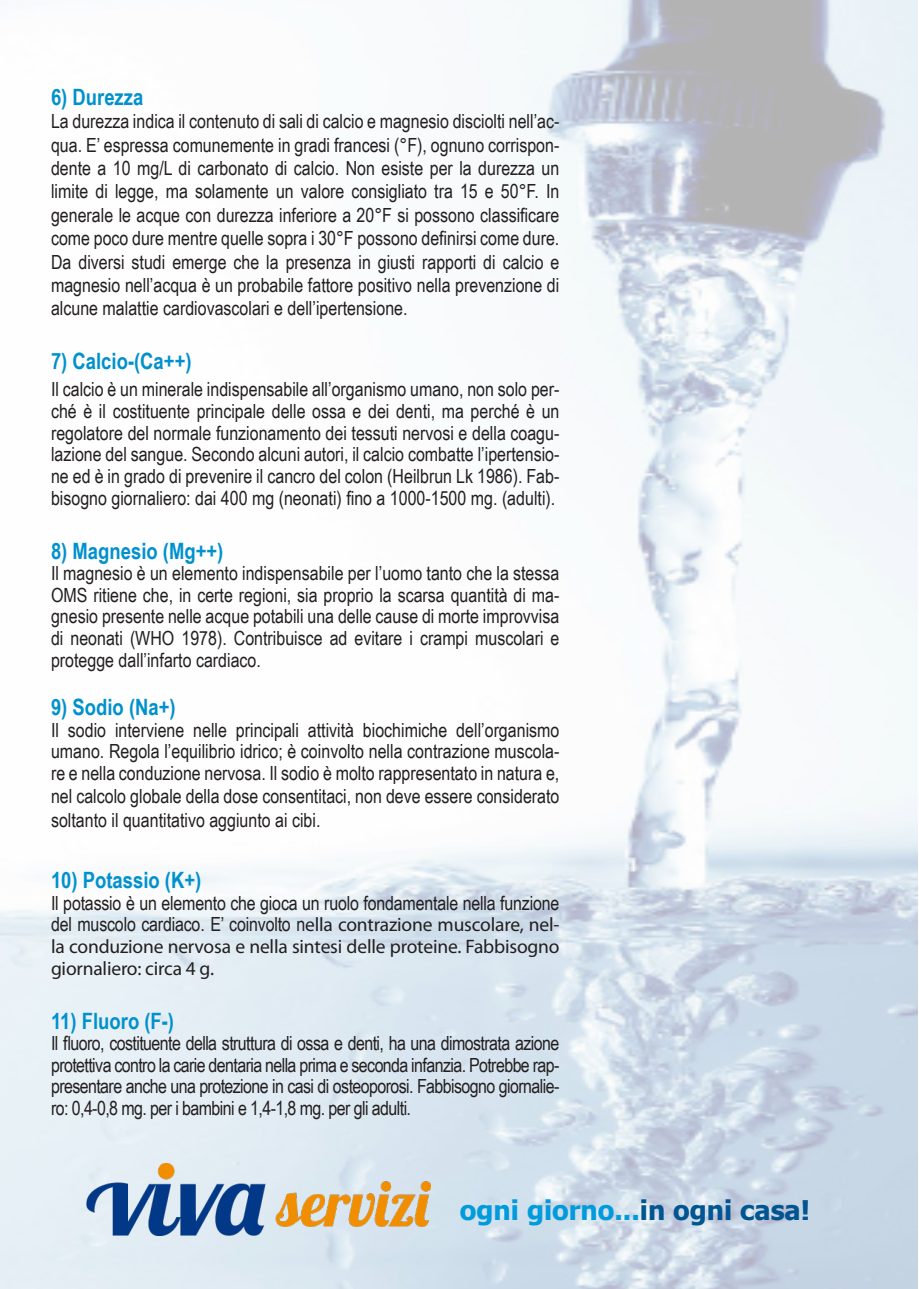
<style>
.page{position:relative;width:919px;height:1289px;background:#fff}
.page>*{position:absolute;margin:0;border:0;box-sizing:border-box;transform-origin:0 0}
.t1{font:700 27px "Tahoma";color:#009bdd}
.t2{font:700 22.5px "Arial Narrow";color:#0091cd}
.t3{font:19.5px/21.6px "Arial Narrow";color:#231f20;text-align:justify}
.t4{font:19.5px/21.6px "Myriad Pro";letter-spacing:-.01em;color:#231f20;text-align:justify}
.s1{font-family:"Arial Narrow"}
.s2{color:#015591}
</style>
<div class="page">
<img style="left:0;top:0;width:917px;height:1288px">
<img style="left:85px;top:1163px;width:345px;height:72px">
<p class="t2" style="left:51px;top:80px;width:94px">6) Durezza</p>
<p class="t3" style="left:51px;top:109px;width:510px;line-height:23.4px">La durezza indica il contenuto di sali di calcio e magnesio disciolti nell’ac&shy;qua. E’ espressa comunemente in gradi francesi (°F), ognuno corrispon&shy;dente a 10 mg/L di carbonato di calcio. Non esiste per la durezza un limite di legge, ma solamente un valore consigliato tra 15 e 50°F. In generale le acque con durezza inferiore a 20°F si possono classificare come poco dure mentre quelle sopra i 30°F possono definirsi come dure.<br>Da diversi studi emerge che la presenza in giusti rapporti di calcio e magnesio nell’acqua è un probabile fattore positivo nella prevenzione di alcune malattie cardiovascolari e dell’ipertensione.</p>
<p class="t2" style="left:51px;top:344px;width:142px">7) Calcio-(Ca++)</p>
<p class="t3" style="left:51px;top:378px;width:510px">Il calcio è un minerale indispensabile all’organismo umano, non solo per&shy;ché è il costituente principale delle ossa e dei denti, ma perché è un regolatore del normale funzionamento dei tessuti nervosi e della coagu&shy;lazione del sangue. Secondo alcuni autori, il calcio combatte l’ipertensio&shy;ne ed è in grado di prevenire il cancro del colon (Heilbrun Lk 1986). Fab&shy;bisogno giornaliero: dai 400 mg (neonati) fino a 1000-1500 mg. (adulti).</p>
<p class="t2" style="left:51px;top:533px;width:174px">8) Magnesio (Mg++)</p>
<p class="t3" style="left:51px;top:561px;width:510px">Il magnesio è un elemento indispensabile per l’uomo tanto che la stessa OMS ritiene che, in certe regioni, sia proprio la scarsa quantità di ma&shy;gnesio presente nelle acque potabili una delle cause di morte improvvisa di neonati (WHO 1978). Contribuisce ad evitare i crampi muscolari e protegge dall’infarto cardiaco.</p>
<p class="t2" style="left:51px;top:690px;width:126px">9) Sodio (Na+)</p>
<p class="t3" style="left:51px;top:718px;width:510px">Il sodio interviene nelle principali attività biochimiche dell’organismo umano. Regola l’equilibrio idrico; è coinvolto nella contrazione muscola&shy;re e nella conduzione nervosa. Il sodio è molto rappresentato in natura e,</p>
<p class="t3" style="left:51px;top:784px;width:510px;line-height:23.4px">nel calcolo globale della dose consentitaci, non deve essere considerato soltanto il quantitativo aggiunto ai cibi.</p>
<p class="t2" style="left:51px;top:863px;width:152px">10) Potassio (K+)</p>
<p class="t4" style="left:51px;top:892px;width:510px"><span class="s1">Il potassio è un elemento che gioca un ruolo fondamentale nella funzione del muscolo cardiaco. E’ coinvolto n</span>ella contrazione muscolare, nel&shy;la conduzione nervosa e nella sintesi delle proteine. Fabbisogno giornaliero: circa 4 g.</p>
<p class="t2" style="left:51px;top:1003px;width:125px">11) Fluoro (F-)</p>
<p class="t3" style="left:51px;top:1031px;width:510px">Il fluoro, costituente della struttura di ossa e denti, ha una dimostrata azione protettiva contro la carie dentaria nella prima e seconda infanzia. Potrebbe rap&shy;presentare anche una protezione in casi di osteoporosi. Fabbisogno giornalie&shy;ro: 0,4-0,8 mg. per i bambini e 1,4-1,8 mg. per gli adulti.</p>
<p class="t1" style="left:460px;top:1191px;width:351px">ogni giorno...<span class="s2">in ogni casa!</span></p>
</div>
